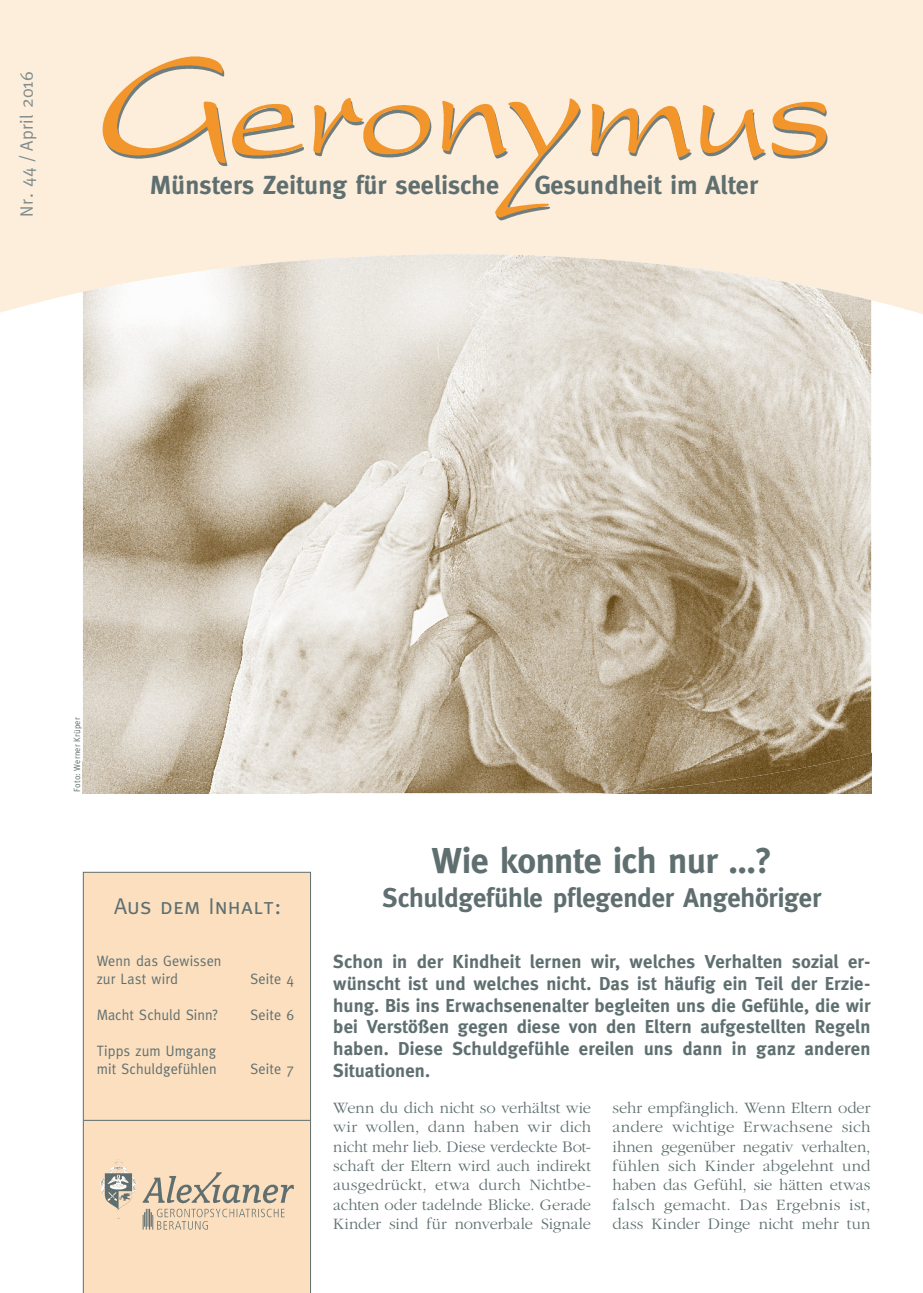
<style>
.page{position:relative;width:923px;height:1293px;background:#fff}
.page>*{position:absolute;margin:0;border:0;box-sizing:border-box;transform-origin:0 0}
.t1{font:700 36px "Meta";letter-spacing:-.015em;color:#5f6f70}
.t2{font:700 27px "Meta";letter-spacing:-.01em;color:#5f6f70}
.t3{font:700 26.1px "Meta";letter-spacing:.005em;color:#5f6f70}
.t4{font:22.8px "Meta Caps";letter-spacing:.015em;color:#5f6f70}
.t5{font:700 18.75px/21.8px "Meta";letter-spacing:.005em;color:#5f6f70;text-align:justify}
.t6{font:18px "Meta";letter-spacing:.015em;color:#7f8c8c}
.t7{font:300 16.5px/19.4px "Garamond";letter-spacing:.005em;color:#5f6f70;text-align:justify}
.t8{font:15px/18px "Meta";letter-spacing:.01em;color:#5f6f70;scale:.95 1}
.t9{font:9px "Meta";letter-spacing:.02em;color:#5f6f70;scale:.93 1}
</style>
<div class="page">
<div style="left:0;top:0;width:923px;height:543px;background:#fdeddb"></div>
<svg style="left:0;top:292px;width:923px;height:502px"></svg>
<img style="left:83px;top:254px;width:788px;height:539px">
<div style="left:83px;top:872px;width:228px;height:421px;background:#fbdfbf"></div>
<hr style="left:114px;top:1067px;width:168px;height:1px;background:#fbdfbf">
<hr style="left:84px;top:1120px;width:226px;height:1px;background:#5f6f70">
<img style="left:102px;top:56px;width:726px;height:165px">
<div style="left:94px;top:1237px;width:206px;height:21px;background:#fbdfbf"></div>
<img style="left:94px;top:1153px;width:206px;height:84px">
<p class="t6" style="left:16px;top:217px;width:147px;rotate:-90deg">Nr. 44 / April 2016</p>
<h3 class="t3" style="left:150px;top:170px;width:351px">Münsters Zeitung für seelische</h3>
<h3 class="t3" style="left:535px;top:170px;width:225px">Gesundheit im Alter</h3>
<p class="t9" style="left:72px;top:792px;width:82px;rotate:-90deg">Foto: Werner Krüper</p>
<h3 class="t4" style="left:114px;top:893px;width:169px">Aus dem Inhalt:</h3>
<p class="t8" style="left:97px;top:952px;width:133px">Wenn das Gewissen zur Last wird</p>
<p class="t8" style="left:250px;top:970px;width:47px">Seite 4</p>
<p class="t8" style="left:97px;top:1006px;width:129px">Macht Schuld Sinn?</p>
<p class="t8" style="left:250px;top:1006px;width:47px">Seite 6</p>
<p class="t8" style="left:97px;top:1042px;width:128px">Tipps zum Umgang mit Schuldgefühlen</p>
<p class="t8" style="left:250px;top:1060px;width:47px">Seite 7</p>
<h1 class="t1" style="left:431px;top:839px;width:342px">Wie konnte ich nur …?</h1>
<h2 class="t2" style="left:383px;top:882px;width:440px">Schuldgefühle pflegender Angehöriger</h2>
<p class="t5" style="left:333px;top:950px;width:539px">Schon in der Kindheit lernen wir, welches Verhalten sozial er&shy;wünscht ist und welches nicht. Das ist häufig ein Teil der Erzie&shy;hung. Bis ins Erwachsenenalter begleiten uns die Gefühle, die wir bei Verstößen gegen diese von den Eltern aufgestellten Regeln haben. Diese Schuldgefühle ereilen uns dann in ganz anderen Situationen.</p>
<p class="t7" style="left:333px;top:1098px;width:259px">Wenn du dich nicht so verhältst wie wir wollen, dann haben wir dich nicht mehr lieb. Diese verdeckte Bot&shy;schaft der Eltern wird auch indirekt ausgedrückt, etwa durch Nichtbe&shy;achten oder tadelnde Blicke. Gerade Kinder sind für nonverbale Signale</p>
<p class="t7" style="left:612px;top:1098px;width:259px">sehr empfänglich. Wenn Eltern oder andere wichtige Erwachsene sich ihnen gegenüber negativ verhalten, fühlen sich Kinder abgelehnt und haben das Gefühl, sie hätten etwas falsch gemacht. Das Ergebnis ist, dass Kinder Dinge nicht mehr tun</p>
</div>
